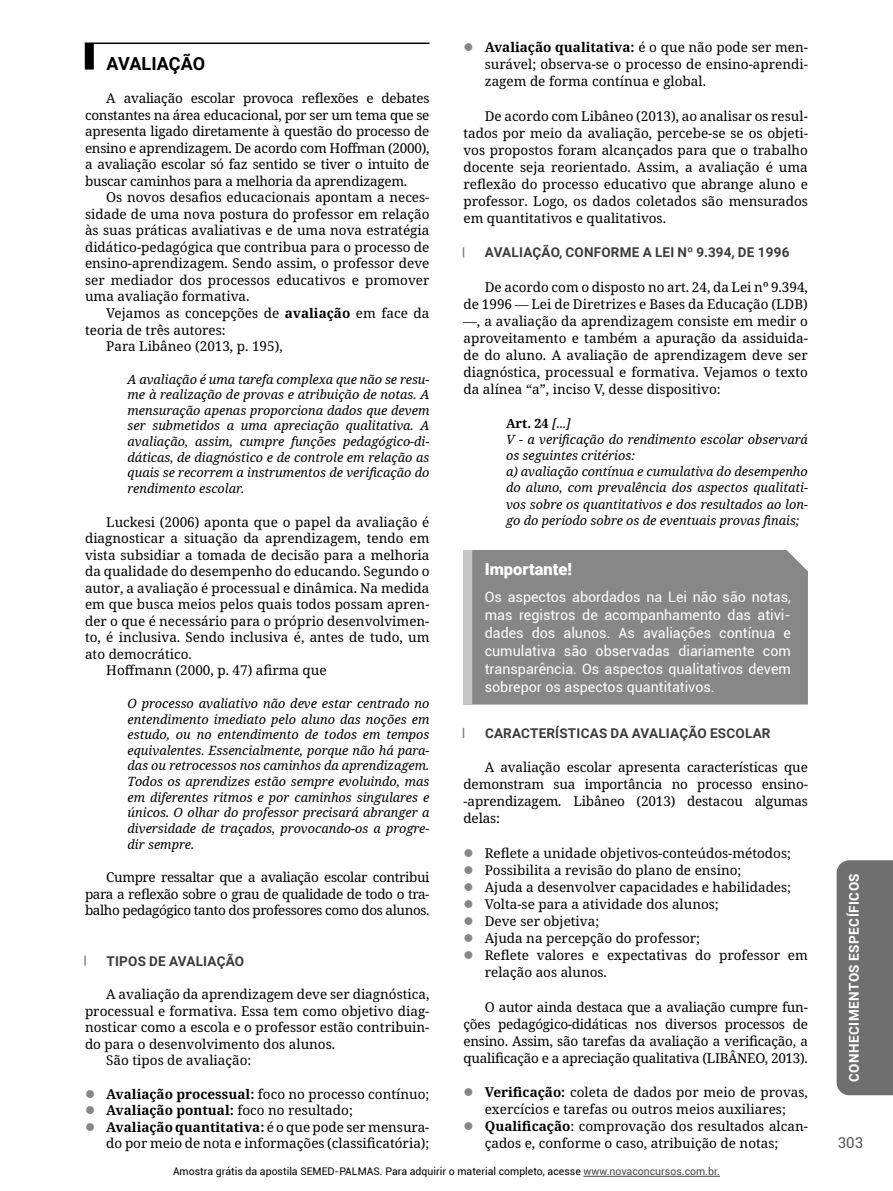
<style>
.page{position:relative;width:893px;height:1191px;background:#fff}
.page>*{position:absolute;margin:0;border:0;box-sizing:border-box;transform-origin:0 0}
.t1{font:700 18px "Roboto";color:#000}
.t2{font:900 16.5px "Roboto";color:#fff}
.t3{font:15px "Roboto";color:#575757}
.t4{font:14.25px/18px "Roboto";color:#fff;text-align:justify}
.t5{font:13.5px/17.1px "Noto Serif";color:#000;text-align:justify}
.t6{font:700 13.5px "Roboto";letter-spacing:.015em;color:#3c3c3c}
.t7{font:700 13.5px "Roboto";letter-spacing:.035em;color:#fff}
.t8{font:italic 12.75px/15.6px "Noto Serif";color:#000;text-align:justify}
.t9{font:10.5px "Roboto";color:#000}
.s1{font-weight:700}
.s2{font-weight:700;font-style:normal}
.s3{font-style:italic}
.s4{color:#454545}
</style>
<div class="page">
<div style="left:837px;top:860px;width:56px;height:235px;background:#6f6f6f"></div>
<hr style="left:583px;top:1176px;width:137px;height:1px;background:#454545">
<div style="left:85px;top:43px;width:9px;height:27px;background:#000"></div>
<hr style="left:85px;top:43px;width:344px;height:1px;background:#000">
<svg style="left:84px;top:955px;width:2px;height:10px"></svg>
<div style="left:472px;top:550px;width:336px;height:154px;background:#878787"></div>
<div style="left:463px;top:550px;width:9px;height:154px;background:#c6c6c6"></div>
<h1 class="t1" style="left:107px;top:51px;width:100px">AVALIAÇÃO</h1>
<p class="t5" style="left:85px;top:90px;width:346px;line-height:16.5px;text-indent:21px">A avaliação escolar provoca reflexões e debates constantes na área educacional, por ser um tema que se apresenta ligado diretamente à questão do processo de ensino e aprendizagem. De acordo com Hoffman (2000), a avaliação escolar só faz sentido se tiver o intuito de buscar caminhos para a melhoria da aprendizagem.</p>
<p class="t5" style="left:85px;top:190px;width:346px;line-height:16.5px;text-indent:21px">Os novos desafios educacionais apontam a neces&shy;sidade de uma nova postura do professor em relação às suas práticas avaliativas e de uma nova estratégia didático-pedagógica que contribua para o processo de ensino-aprendizagem. Sendo assim, o professor deve ser mediador dos processos educativos e promover uma avaliação formativa.</p>
<p class="t5" style="left:106px;top:305px;width:325px">Vejamos as concepções de <span class="s1">avaliação</span> em face da</p>
<p class="t5" style="left:85px;top:321px;width:142px">teoria de três autores:</p>
<p class="t5" style="left:106px;top:338px;width:178px">Para Libâneo (2013, p. 195),</p>
<p class="t8" style="left:128px;top:371px;width:303px">A avaliação é uma tarefa complexa que não se resu&shy;me à realização de provas e atribuição de notas. A mensuração apenas proporciona dados que devem ser submetidos a uma apreciação qualitativa. A avaliação, assim, cumpre funções pedagógico-di&shy;dáticas, de diagnóstico e de controle em relação as quais se recorrem a instrumentos de verificação do rendimento escolar.</p>
<p class="t5" style="left:106px;top:513px;width:325px">Luckesi (2006) aponta que o papel da avaliação é</p>
<p class="t5" style="left:85px;top:530px;width:346px">diagnosticar a situação da aprendizagem, tendo em</p>
<p class="t5" style="left:85px;top:546px;width:346px">vista subsidiar a tomada de decisão para a melhoria</p>
<p class="t5" style="left:85px;top:563px;width:346px">da qualidade do desempenho do educando. Segundo o</p>
<p class="t5" style="left:85px;top:579px;width:346px">autor, a avaliação é processual e dinâmica. Na medida</p>
<p class="t5" style="left:85px;top:596px;width:346px">em que busca meios pelos quais todos possam apren-</p>
<p class="t5" style="left:85px;top:612px;width:346px">der o que é necessário para o próprio desenvolvimen-</p>
<p class="t5" style="left:85px;top:629px;width:346px">to, é inclusiva. Sendo inclusiva é, antes de tudo, um</p>
<p class="t5" style="left:85px;top:646px;width:108px">ato democrático.</p>
<p class="t5" style="left:106px;top:662px;width:222px">Hoffmann (2000, p. 47) afirma que</p>
<p class="t8" style="left:128px;top:696px;width:303px">O processo avaliativo não deve estar centrado no entendimento imediato pelo aluno das noções em estudo, ou no entendimento de todos em tempos equivalentes. Essencialmente, porque não há para&shy;das ou retrocessos nos caminhos da aprendizagem.<br>Todos os aprendizes estão sempre evoluindo, mas em diferentes ritmos e por caminhos singulares e únicos. O olhar do professor precisará abranger a diversidade de traçados, provocando-os a progre&shy;dir sempre.</p>
<p class="t5" style="left:85px;top:869px;width:346px;line-height:16.5px;text-indent:21px">Cumpre ressaltar que a avaliação escolar contribui para a reflexão sobre o grau de qualidade de todo o tra&shy;balho pedagógico tanto dos professores como dos alunos.</p>
<p class="t6" style="left:107px;top:951px;width:139px">TIPOS DE AVALIAÇÃO</p>
<p class="t5" style="left:106px;top:986px;width:325px">A avaliação da aprendizagem deve ser diagnóstica,</p>
<p class="t5" style="left:85px;top:1002px;width:346px">processual e formativa. Essa tem como objetivo diag-</p>
<p class="t5" style="left:85px;top:1019px;width:346px">nosticar como a escola e o professor estão contribuin-</p>
<p class="t5" style="left:85px;top:1035px;width:252px">do para o desenvolvimento dos alunos.</p>
<p class="t5" style="left:106px;top:1052px;width:147px">São tipos de avaliação:</p>
<p class="t5" style="left:106px;top:1086px;width:325px;line-height:16.5px;text-align:left"><span class="s1">Avaliação processual:</span> foco no processo contínuo; <span class="s1">Avaliação pontual:</span> foco no resultado;<br><span class="s1">Avaliação quantitativa:</span> é o que pode ser mensura&shy;do por meio de nota e informações (classificatória);</p>
<p class="t5" style="left:485px;top:39px;width:325px"><span class="s1">Avaliação qualitativa:</span> é o que não pode ser men&shy;surável; observa-se o processo de ensino-aprendi&shy;zagem de forma contínua e global.</p>
<p class="t5" style="left:463px;top:108px;width:346px;text-indent:21px">De acordo com Libâneo (2013), ao analisar os resul&shy;tados por meio da avaliação, percebe-se se os objeti&shy;vos propostos foram alcançados para que o trabalho docente seja reorientado. Assim, a avaliação é uma reflexão do processo educativo que abrange aluno e professor. Logo, os dados coletados são mensurados em quantitativos e qualitativos.</p>
<p class="t6" style="left:485px;top:243px;width:306px">AVALIAÇÃO, CONFORME A LEI Nº 9.394, DE 1996</p>
<p class="t5" style="left:463px;top:278px;width:346px;text-indent:21px">De acordo com o disposto no art. 24, da Lei nº 9.394, de 1996 — Lei de Diretrizes e Bases da Educação (LDB) —, a avaliação da aprendizagem consiste em medir o aproveitamento e também a apuração da assiduida&shy;de do aluno. A avaliação de aprendizagem deve ser diagnóstica, processual e formativa. Vejamos o texto da alínea “a”, inciso V, desse dispositivo:</p>
<p class="t8" style="left:506px;top:415px;width:303px;line-height:16.2px;text-align:left"><span class="s2">Art. 24</span> [...]<br>V - a verificação do rendimento escolar observará os seguintes critérios:<br>a) avaliação contínua e cumulativa do desempenho do aluno, com prevalência dos aspectos qualitati&shy;vos sobre os quantitativos e dos resultados ao lon&shy;go do período sobre os de eventuais provas finais;</p>
<p class="t2" style="left:485px;top:558px;width:89px">Importante!</p>
<p class="t4" style="left:485px;top:587px;width:308px">Os aspectos abordados na Lei não são notas, mas registros de acompanhamento das ativi&shy;dades dos alunos. As avaliações contínua e cumulativa são observadas diariamente com transparência. Os aspectos qualitativos devem sobrepor os aspectos quantitativos.</p>
<p class="t6" style="left:485px;top:723px;width:287px">CARACTERÍSTICAS DA AVALIAÇÃO ESCOLAR</p>
<p class="t5" style="left:463px;top:759px;width:346px;text-indent:21px">A avaliação escolar apresenta características que demonstram sua importância no processo ensino--aprendizagem<span class="s3">.</span> Libâneo (2013) destacou algumas delas:</p>
<p class="t5" style="left:485px;top:844px;width:325px;text-align:left">Reflete a unidade objetivos-conteúdos-métodos; Possibilita a revisão do plano de ensino;<br>Ajuda a desenvolver capacidades e habilidades; Volta-se para a atividade dos alunos;<br>Deve ser objetiva;<br>Ajuda na percepção do professor;<br>Reflete valores e expectativas do professor em relação aos alunos.</p>
<p class="t5" style="left:463px;top:998px;width:346px;text-indent:21px">O autor ainda destaca que a avaliação cumpre fun&shy;ções pedagógico-didáticas nos diversos processos de ensino. Assim, são tarefas da avaliação a verificação, a qualificação e a apreciação qualitativa (LIBÂNEO, 2013).</p>
<p class="t5" style="left:485px;top:1084px;width:325px;text-align:left"><span class="s1">Verificação:</span> coleta de dados por meio de provas, exercícios e tarefas ou outros meios auxiliares; <span class="s1">Qualificação</span>: comprovação dos resultados alcan&shy;çados e, conforme o caso, atribuição de notas;</p>
<p class="t9" style="left:173px;top:1164px;width:548px">Amostra grátis da apostila SEMED-PALMAS. Para adquirir o material completo, acesse <span class="s4">www.novaconcursos.com.br.</span></p>
<p class="t7" style="left:845px;top:1082px;width:210px;rotate:-90deg">CONHECIMENTOS ESPECÍFICOS</p>
<p class="t3" style="left:838px;top:1132px;width:27px">303</p>
</div>
